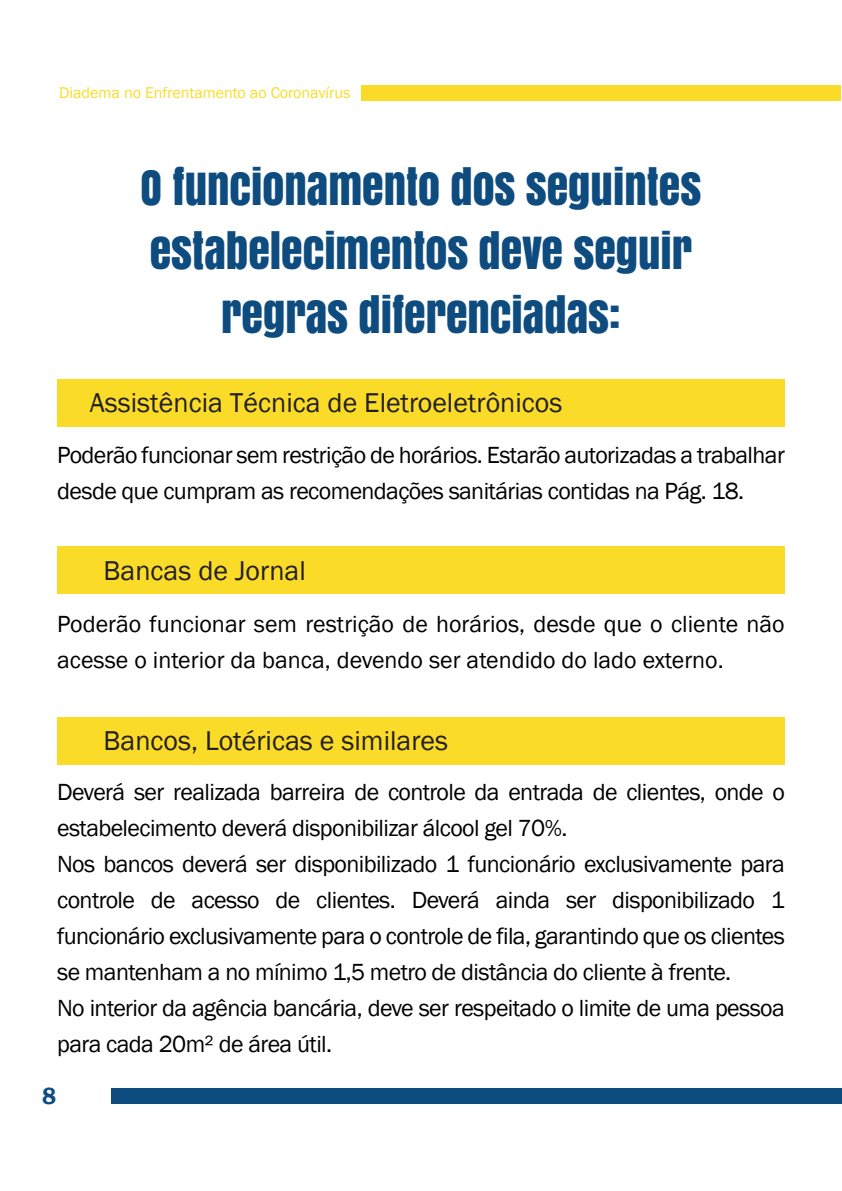
<style>
.page{position:relative;width:842px;height:1191px;background:#fff}
.page>*{position:absolute;margin:0;border:0;box-sizing:border-box;transform-origin:0 0}
.t1{font:44px/64px "Anton";color:#0e4c80;text-align:center}
.t2{font:28px "Franklin Gothic";color:#231f20}
.t3{font:24px/36px "Franklin Gothic";letter-spacing:-.025em;color:#000001}
.t4{font:24px/36px "Franklin Gothic";color:#000001}
.t5{font:600 24px "Franklin Gothic";color:#0e4c80}
.t6{font:16px "Franklin Gothic";color:#fadc28}
</style>
<div class="page">
<div style="left:57px;top:547px;width:728px;height:47px;background:#fadc28"></div>
<div style="left:57px;top:379px;width:728px;height:47px;background:#fadc28"></div>
<div style="left:57px;top:717px;width:728px;height:47px;background:#fadc28"></div>
<div style="left:361px;top:85px;width:479px;height:16px;background:#fadc28"></div>
<div style="left:111px;top:1088px;width:731px;height:15px;background:#0e4c80"></div>
<p class="t6" style="left:59px;top:83px;width:293px">Diadema no Enfrentamento ao Coronavírus</p>
<h1 class="t1" style="left:141px;top:155px;width:562px">O funcionamento dos seguintes estabelecimentos deve seguir regras diferenciadas:</h1>
<p class="t2" style="left:90px;top:386px;width:474px">Assistência Técnica de Eletroeletrônicos</p>
<p class="t3" style="left:57px;top:437px;width:729px">Poderão funcionar sem restrição de horários. Estarão autorizadas a trabalhar desde que cumpram as recomendações sanitárias contidas na Pág. 18.</p>
<p class="t2" style="left:104px;top:553px;width:204px">Bancas de Jornal</p>
<p class="t4" style="left:57px;top:606px;width:729px">Poderão funcionar sem restrição de horários, desde que o cliente não acesse o interior da banca, devendo ser atendido do lado externo.</p>
<p class="t2" style="left:104px;top:723px;width:346px">Bancos, Lotéricas e similares</p>
<p class="t3" style="left:57px;top:774px;width:729px">Deverá ser realizada barreira de controle da entrada de clientes, onde o estabelecimento deverá disponibilizar álcool gel 70%.<br>Nos bancos deverá ser disponibilizado 1 funcionário exclusivamente para controle de acesso de clientes. Deverá ainda ser disponibilizado 1 funcionário exclusivamente para o controle de fila, garantindo que os clientes se mantenham a no mínimo 1,5 metro de distância do cliente à frente.<br>No interior da agência bancária, deve ser respeitado o limite de uma pessoa para cada 20m² de área útil.</p>
<p class="t5" style="left:42px;top:1080px;width:16px">8</p>
</div>
